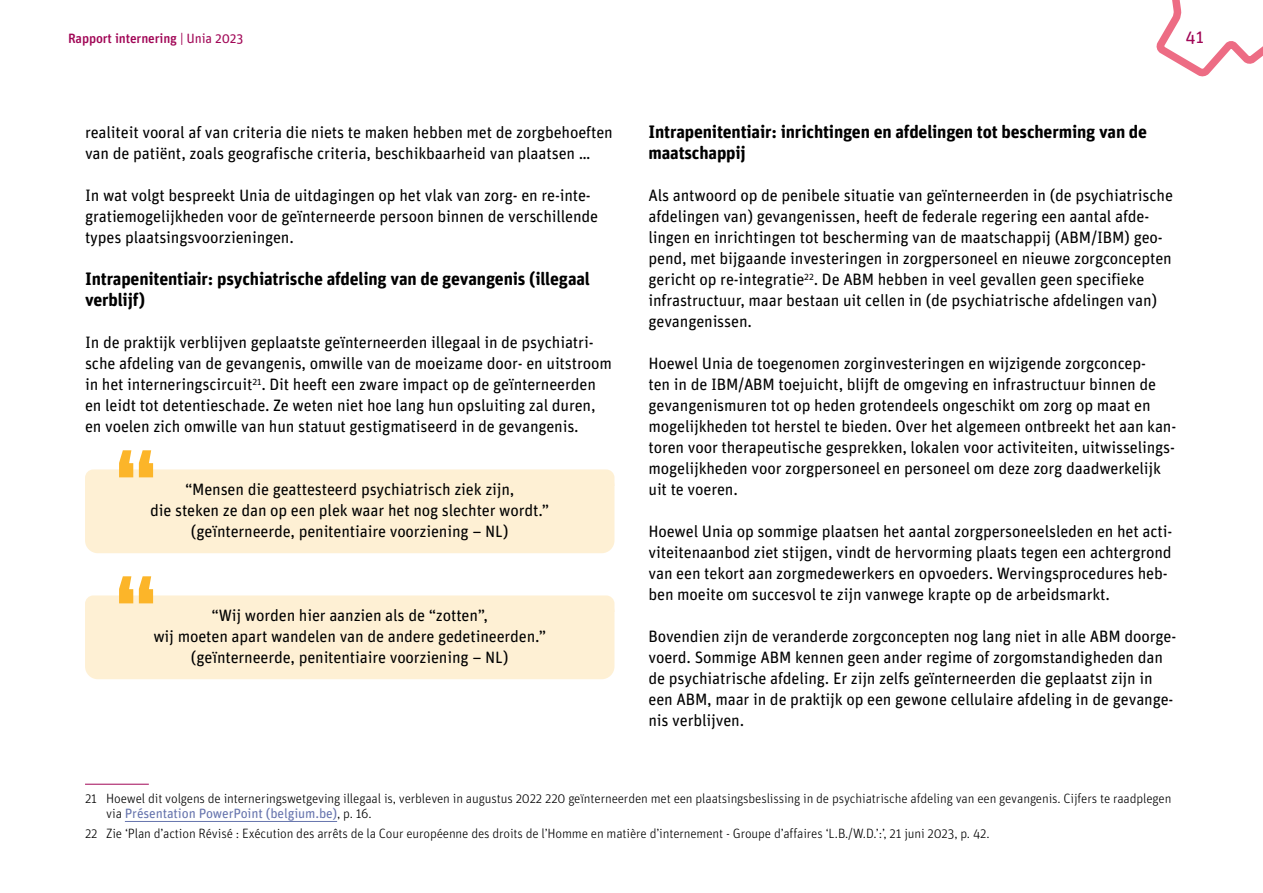
<style>
.page{position:relative;width:1263px;height:893px;background:#fff}
.page>*{position:absolute;margin:0;border:0;box-sizing:border-box;transform-origin:0 0}
.tsstiteltje{font:700 18px/21px "Unit Rounded OT";letter-spacing:-.01em;color:#000}
.t1{font:18px "Unit Rounded OT";color:#a10656}
.Body{font:16.5px/21px "Unit Rounded OT";letter-spacing:-.01em;color:#000}
.Footnote_text{font:300 13.5px/15px "Unit Rounded OT";letter-spacing:-.01em;color:#000}
.t2{font:500 13.5px "Unit Rounded OT";letter-spacing:-.01em;color:#a10656}
.s1{font-weight:400}
.s2{font-weight:400;color:#6674ad}
</style>
<div class="page">
<svg style="left:1156px;top:0;width:107px;height:77px"></svg>
<div style="left:85px;top:473px;width:529px;height:80px;background:#fef0d4;border-radius:13px"></div>
<div style="left:85px;top:599px;width:529px;height:80px;background:#fef0d4;border-radius:13px"></div>
<svg style="left:85px;top:450px;width:529px;height:32px"></svg>
<svg style="left:85px;top:576px;width:529px;height:32px"></svg>
<hr style="left:85px;top:784px;width:64px;height:1px;background:#a10656">
<hr style="left:125px;top:821px;width:212px;height:1px;background:#6674ad">
<p class="t2" style="left:68px;top:30px;width:177px">Rapport internering <span class="s1">| Unia 2023</span></p>
<p class="t1" style="left:1185px;top:26px;width:20px">41</p>
<p class="Body" style="left:85px;top:122px;width:529px">realiteit vooral af van criteria die niets te maken hebben met de zorgbehoeften van de patiënt, zoals geografische criteria, beschikbaarheid van plaatsen …</p>
<p class="Body" style="left:85px;top:185px;width:515px">In wat volgt bespreekt Unia de uitdagingen op het vlak van zorg- en re-inte&shy;gratiemogelijkheden voor de geïnterneerde persoon binnen de verschillende types plaatsingsvoorzieningen.</p>
<p class="tsstiteltje" style="left:85px;top:268px;width:506px">Intrapenitentiair: psychiatrische afdeling van de gevangenis (illegaal verblijf)</p>
<p class="Body" style="left:85px;top:332px;width:528px">In de praktijk verblijven geplaatste geïnterneerden illegaal in de psychiatri&shy;sche afdeling van de gevangenis, omwille van de moeizame door- en uitstroom in het interneringscircuit<sup>21</sup>. Dit heeft een zware impact op de geïnterneerden en leidt tot detentieschade. Ze weten niet hoe lang hun opsluiting zal duren, en voelen zich omwille van hun statuut gestigmatiseerd in de gevangenis.</p>
<p class="Body" style="left:150px;top:479px;width:401px;text-align:center">“Mensen die geattesteerd psychiatrisch ziek zijn,<br>die steken ze dan op een plek waar het nog slechter wordt.” (geïnterneerde, penitentiaire voorziening – NL)</p>
<p class="Body" style="left:153px;top:605px;width:394px;text-align:center">“Wij worden hier aanzien als de “zotten”,<br>wij moeten apart wandelen van de andere gedetineerden.” (geïnterneerde, penitentiaire voorziening – NL)</p>
<p class="tsstiteltje" style="left:648px;top:121px;width:500px">Intrapenitentiair: inrichtingen en afdelingen tot bescherming van de maatschappij</p>
<p class="Body" style="left:648px;top:185px;width:526px">Als antwoord op de penibele situatie van geïnterneerden in (de psychiatrische afdelingen van) gevangenissen, heeft de federale regering een aantal afde&shy;lingen en inrichtingen tot bescherming van de maatschappij (ABM/IBM) geo&shy;pend, met bijgaande investeringen in zorgpersoneel en nieuwe zorgconcepten gericht op re-integratie<sup>22</sup>. De ABM hebben in veel gevallen geen specifieke infrastructuur, maar bestaan uit cellen in (de psychiatrische afdelingen van) gevangenissen.</p>
<p class="Body" style="left:648px;top:353px;width:529px">Hoewel Unia de toegenomen zorginvesteringen en wijzigende zorgconcep-<br>ten in de IBM/ABM toejuicht, blijft de omgeving en infrastructuur binnen de gevangenismuren tot op heden grotendeels ongeschikt om zorg op maat en mogelijkheden tot herstel te bieden. Over het algemeen ontbreekt het aan kan&shy;toren voor therapeutische gesprekken, lokalen voor activiteiten, uitwisselings&shy;mogelijkheden voor zorgpersoneel en personeel om deze zorg daadwerkelijk uit te voeren.</p>
<p class="Body" style="left:648px;top:521px;width:525px">Hoewel Unia op sommige plaatsen het aantal zorgpersoneelsleden en het acti&shy;viteitenaanbod ziet stijgen, vindt de hervorming plaats tegen een achtergrond van een tekort aan zorgmedewerkers en opvoeders. Wervingsprocedures heb&shy;ben moeite om succesvol te zijn vanwege krapte op de arbeidsmarkt.</p>
<p class="Body" style="left:648px;top:626px;width:529px">Bovendien zijn de veranderde zorgconcepten nog lang niet in alle ABM doorge&shy;voerd. Sommige ABM kennen geen ander regime of zorgomstandigheden dan de psychiatrische afdeling. Er zijn zelfs geïnterneerden die geplaatst zijn in een ABM, maar in de praktijk op een gewone cellulaire afdeling in de gevange&shy;nis verblijven.</p>
<p class="Footnote_text" style="left:106px;top:791px;width:1067px;text-indent:-21px">21 Hoewel dit volgens de interneringswetgeving illegaal is, verbleven in augustus 2022 220 geïnterneerden met een plaatsingsbeslissing in de psychiatrische afdeling van een gevangenis. Cijfers te raadplegen via <span class="s2">Présentation PowerPoint (belgium.be)</span>, p. 16.</p>
<p class="Footnote_text" style="left:85px;top:826px;width:906px">22 Zie ‘Plan d’action Révisé : Exécution des arrêts de la Cour européenne des droits de l’Homme en matière d’internement - Groupe d’affaires ‘L.B./W.D.’:’, 21 juni 2023, p. 42.</p>
</div>
